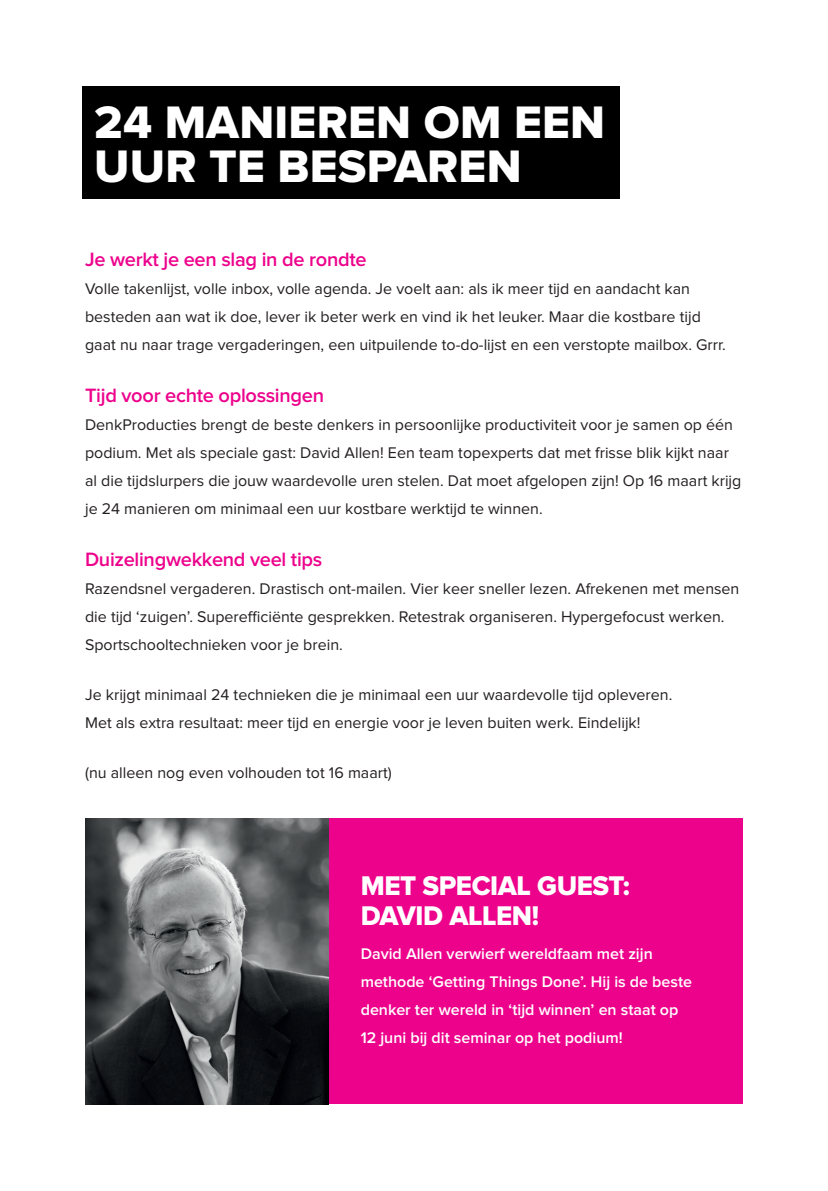
<style>
.page{position:relative;width:828px;height:1191px;background:#fff}
.page>*{position:absolute;margin:0;border:0;box-sizing:border-box;transform-origin:0 0}
.t1{font:47.2px/43.6px "Proxima Nova Extrabld";letter-spacing:.005em;color:#fff}
.t2{font:28px/30px "Proxima Nova Extrabld";letter-spacing:-.015em;color:#fff}
.t3{font:600 20px "Proxima Nova";letter-spacing:-.015em;color:#ed028c}
.t4{font:16px/28px "Proxima Nova";color:#231f20}
.t5{font:600 16px/28px "Proxima Nova";color:#fff}
</style>
<div class="page">
<div style="left:82px;top:86px;width:537px;height:113px;background:#000"></div>
<div style="left:85px;top:818px;width:658px;height:286px;background:#ed028c"></div>
<img style="left:85px;top:818px;width:244px;height:286px">
<h1 class="t1" style="left:94px;top:102px;width:512px">24 MANIEREN OM EEN<br>UUR TE BESPAREN</h1>
<p class="t3" style="left:85px;top:250px;width:283px">Je werkt je een slag in de rondte</p>
<p class="t4" style="left:85px;top:275px;width:642px">Volle takenlijst, volle inbox, volle agenda. Je voelt aan: als ik meer tijd en aandacht kan besteden aan wat ik doe, lever ik beter werk en vind ik het leuker. Maar die kostbare tijd gaat nu naar trage vergaderingen, een uitpuilende to-do-lijst en een verstopte mailbox. Grrr.</p>
<p class="t3" style="left:85px;top:386px;width:240px">Tijd voor echte oplossingen</p>
<p class="t4" style="left:85px;top:411px;width:658px">DenkProducties brengt de beste denkers in persoonlijke productiviteit voor je samen op één podium. Met als speciale gast: David Allen! Een team topexperts dat met frisse blik kijkt naar al die tijdslurpers die jouw waardevolle uren stelen. Dat moet afgelopen zijn! Op 16 maart krijg je 24 manieren om minimaal een uur kostbare werktijd te winnen.</p>
<p class="t3" style="left:85px;top:550px;width:239px">Duizelingwekkend veel tips</p>
<p class="t4" style="left:85px;top:575px;width:656px">Razendsnel vergaderen. Drastisch ont-mailen. Vier keer sneller lezen. Afrekenen met mensen die tijd ‘zuigen’. Superefficiënte gesprekken. Retestrak organiseren. Hypergefocust werken.<br>Sportschooltechnieken voor je brein.</p>
<p class="t4" style="left:85px;top:681px;width:589px">Je krijgt minimaal 24 technieken die je minimaal een uur waardevolle tijd opleveren.<br>Met als extra resultaat: meer tijd en energie voor je leven buiten werk. Eindelijk!</p>
<p class="t4" style="left:85px;top:759px;width:308px">(nu alleen nog even volhouden tot 16 maart)</p>
<h2 class="t2" style="left:361px;top:871px;width:270px">MET SPECIAL GUEST:<br>DAVID ALLEN!</h2>
<p class="t5" style="left:361px;top:940px;width:333px">David Allen verwierf wereldfaam met zijn methode ‘Getting Things Done’. Hij is de beste denker ter wereld in ‘tijd winnen’ en staat op 12 juni bij dit seminar op het podium!</p>
</div>
